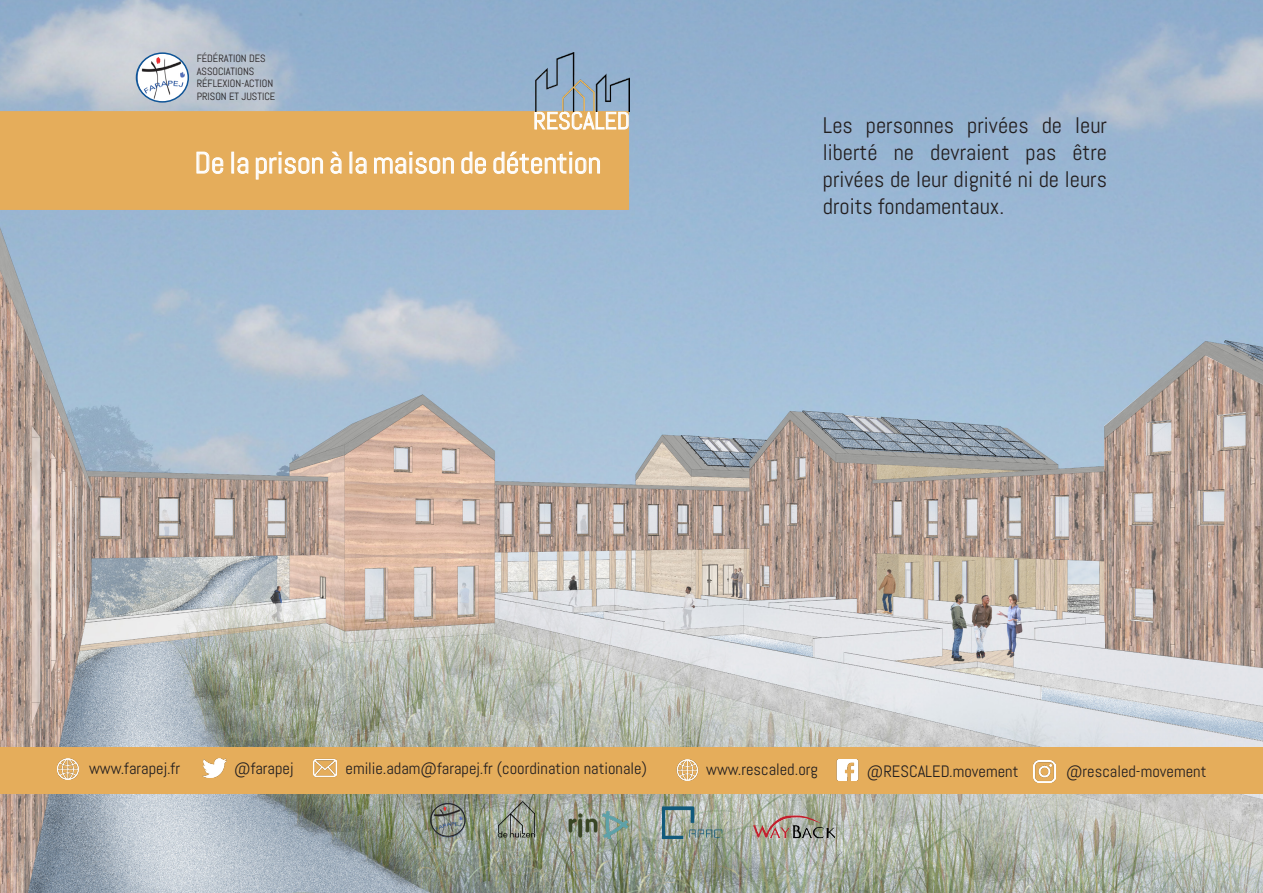
<style>
.page{position:relative;width:1263px;height:893px;background:#fff}
.page>*{position:absolute;margin:0;border:0;box-sizing:border-box;transform-origin:0 0}
.t1{font:30px "Abel";color:#fff}
.t2{font:24px "Abel";color:#fff}
.t3{font:22.5px/27px "Abel";color:#231f20;text-align:justify}
.t4{font:16.5px "Abel";color:#231f20}
.t5{font:10.5px/12.6px "Abel";color:#231f20}
</style>
<div class="page">
<img style="left:0;top:0;width:1263px;height:893px">
<div style="left:0;top:111px;width:629px;height:99px;background:#e5ad5b"></div>
<svg style="left:535px;top:112px;width:93px;height:17px;background:#edc994"></svg>
<img style="left:535px;top:53px;width:94px;height:58px">
<svg style="left:196px;top:151px;width:27px;height:23px"></svg>
<div style="left:232px;top:152px;width:2px;height:21px;border:1px solid #fff"></div>
<svg style="left:237px;top:157px;width:11px;height:17px"></svg>
<svg style="left:256px;top:152px;width:67px;height:28px;background:#eabe7e"></svg>
<svg style="left:330px;top:151px;width:12px;height:23px"></svg>
<svg style="left:355px;top:157px;width:12px;height:17px"></svg>
<svg style="left:374px;top:152px;width:80px;height:22px;background:#ebc387"></svg>
<svg style="left:461px;top:151px;width:25px;height:23px"></svg>
<svg style="left:493px;top:151px;width:107px;height:23px;background:#ebc387"></svg>
<img style="left:136px;top:53px;width:52px;height:49px">
<div style="left:136px;top:52px;width:53px;height:51px;border:2px solid #0f5597;border-radius:50%"></div>
<img style="left:431px;top:803px;width:34px;height:34px">
<img style="left:499px;top:802px;width:35px;height:35px">
<img style="left:662px;top:805px;width:61px;height:34px">
<img style="left:753px;top:814px;width:82px;height:24px">
<img style="left:568px;top:806px;width:60px;height:32px">
<div style="left:0;top:747px;width:1263px;height:46px;background:#e5ad5b"></div>
<img style="left:313px;top:758px;width:23px;height:19px">
<img style="left:203px;top:758px;width:24px;height:20px">
<img style="left:57px;top:759px;width:22px;height:21px">
<img style="left:677px;top:759px;width:21px;height:22px">
<div style="left:430px;top:803px;width:35px;height:34px;border:1px solid #231f20;border-radius:50%"></div>
<img style="left:837px;top:759px;width:21px;height:22px">
<img style="left:1034px;top:761px;width:21px;height:21px">
<p class="t5" style="left:197px;top:52px;width:80px">FÉDÉRATION DES<br>ASSOCIATIONS<br>RÉFLEXION-ACTION<br>PRISON ET JUSTICE</p>
<p class="t2" style="left:533px;top:106px;width:98px">RESCALED</p>
<p class="t1" style="left:195px;top:144px;width:408px">De la prison à la maison de détention</p>
<p class="t3" style="left:823px;top:112px;width:286px">Les personnes privées de leur liberté ne devraient pas être privées de leur dignité ni de leurs droits fondamentaux.</p>
<p class="t4" style="left:89px;top:758px;width:93px">www.farapej.fr</p>
<p class="t4" style="left:234px;top:758px;width:61px">@farapej</p>
<p class="t4" style="left:345px;top:758px;width:303px">emilie.adam@farapej.fr (coordination nationale)</p>
<p class="t4" style="left:706px;top:759px;width:113px">www.rescaled.org</p>
<p class="t4" style="left:867px;top:761px;width:153px">@RESCALED.movement</p>
<p class="t4" style="left:1066px;top:761px;width:142px">@rescaled-movement</p>
</div>
